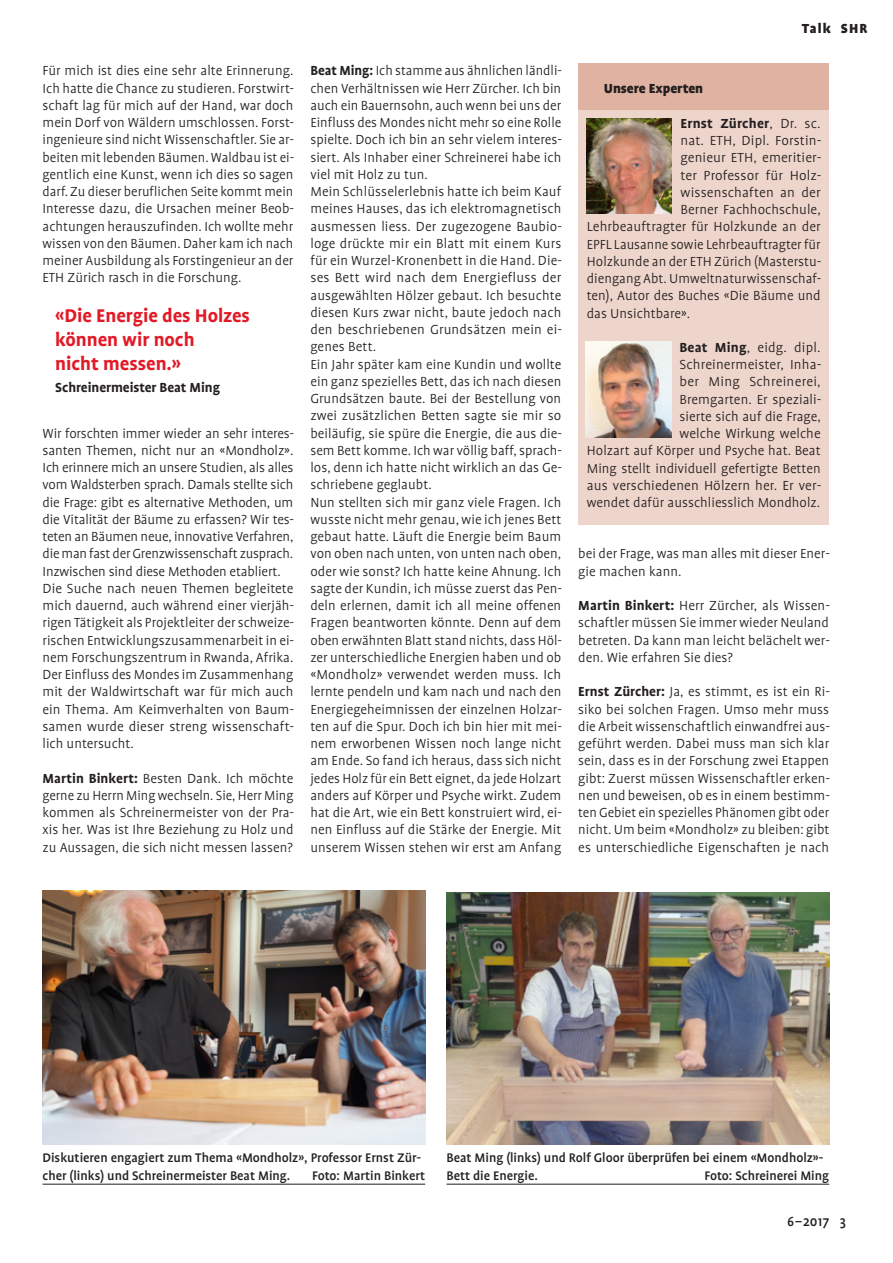
<style>
.page{position:relative;width:893px;height:1263px;background:#fff}
.page>*{position:absolute;margin:0;border:0;box-sizing:border-box;transform-origin:0 0}
.t1{font:700 21px/24px "Profile";letter-spacing:-.005em;color:#e21926}
.t2{font:300 15px/17.2px "Profile";letter-spacing:.005em;color:#231f20;text-align:justify}
.t3{font:700 15px "Profile";letter-spacing:-.005em;color:#231f20}
.t4{font:900 15px "Profile";letter-spacing:-.005em;color:#231f20}
.t5{font:700 15px "Profile";letter-spacing:.015em;color:#231f20}
.t6{font:500 15px "Profile";color:#231f20}
.t7{font:500 14.25px/17.2px "Profile";color:#231f20}
.s1{font-weight:700}
.s2{font-weight:300}
</style>
<div class="page">
<div style="left:578px;top:110px;width:251px;height:414px;background:#eed5cb"></div>
<img style="left:446px;top:892px;width:383px;height:253px">
<img style="left:587px;top:119px;width:85px;height:94px">
<img style="left:586px;top:342px;width:85px;height:95px">
<div style="left:578px;top:64px;width:251px;height:46px;background:#dfb2a1"></div>
<img style="left:43px;top:891px;width:382px;height:253px">
<hr style="left:43px;top:1184px;width:382px;height:1px;background:#231f20">
<hr style="left:446px;top:1184px;width:383px;height:1px;background:#231f20">
<p class="t2" style="left:43px;top:62px;width:253px">Für mich ist dies eine sehr alte Erinnerung.<br>Ich hatte die Chance zu studieren. Forstwirt&shy;schaft lag für mich auf der Hand, war doch mein Dorf von Wäldern umschlossen. Forst&shy;ingenieure sind nicht Wissenschaftler. Sie ar&shy;beiten mit lebenden Bäumen. Waldbau ist ei&shy;gentlich eine Kunst, wenn ich dies so sagen darf. Zu dieser beruflichen Seite kommt mein Interesse dazu, die Ursachen meiner Beob&shy;achtungen herauszufinden. Ich wollte mehr wissen von den Bäumen. Daher kam ich nach meiner Ausbildung als Forstingenieur an der ETH Zürich rasch in die Forschung.</p>
<h1 class="t1" style="left:55px;top:303px;width:196px">«Die Energie des Holzes können wir noch<br>nicht messen.»</h1>
<p class="t3" style="left:55px;top:380px;width:166px">Schreinermeister Beat Ming</p>
<p class="t2" style="left:43px;top:425px;width:253px;text-align:left">Wir forschten immer wieder an sehr interes&shy;santen Themen, nicht nur an «Mondholz».<br>Ich erinnere mich an unsere Studien, als alles vom Waldsterben sprach. Damals stellte sich die Frage: gibt es alternative Methoden, um die Vitalität der Bäume zu erfassen? Wir tes&shy;teten an Bäumen neue, innovative Verfahren, die man fast der Grenzwissenschaft zusprach.<br>Inzwischen sind diese Methoden etabliert.<br>Die Suche nach neuen Themen begleitete mich dauernd, auch während einer vierjäh&shy;rigen Tätigkeit als Projektleiter der schweize&shy;rischen Entwicklungszusammenarbeit in ei&shy;nem Forschungszentrum in Rwanda, Afrika.<br>Der Einfluss des Mondes im Zusammenhang mit der Waldwirtschaft war für mich auch ein Thema. Am Keimverhalten von Baum&shy;samen wurde dieser streng wissenschaft&shy;lich untersucht.</p>
<p class="t2" style="left:43px;top:770px;width:253px"><span class="s1">Martin Binkert:</span> Besten Dank. Ich möchte gerne zu Herrn Ming wechseln. Sie, Herr Ming kommen als Schreinermeister von der Pra&shy;xis her. Was ist Ihre Beziehung zu Holz und zu Aussagen, die sich nicht messen lassen?</p>
<p class="t2" style="left:310px;top:62px;width:253px;text-align:left"><span class="s1">Beat Ming:</span> Ich stamme aus ähnlichen ländli&shy;chen Verhältnissen wie Herr Zürcher. Ich bin auch ein Bauernsohn, auch wenn bei uns der Einfluss des Mondes nicht mehr so eine Rolle spielte. Doch ich bin an sehr vielem interes&shy;siert. Als Inhaber einer Schreinerei habe ich viel mit Holz zu tun.<br>Mein Schlüsselerlebnis hatte ich beim Kauf meines Hauses, das ich elektromagnetisch ausmessen liess. Der zugezogene Baubio&shy;loge drückte mir ein Blatt mit einem Kurs für ein Wurzel-Kronenbett in die Hand. Die&shy;ses Bett wird nach dem Energiefluss der ausgewählten Hölzer gebaut. Ich besuchte diesen Kurs zwar nicht, baute jedoch nach den beschriebenen Grundsätzen mein ei&shy;genes Bett.<br>Ein Jahr später kam eine Kundin und wollte ein ganz spezielles Bett, das ich nach diesen Grundsätzen baute. Bei der Bestellung von zwei zusätzlichen Betten sagte sie mir so beiläufig, sie spüre die Energie, die aus die&shy;sem Bett komme. Ich war völlig baff, sprach&shy;los, denn ich hatte nicht wirklich an das Ge&shy;schriebene geglaubt.<br>Nun stellten sich mir ganz viele Fragen. Ich wusste nicht mehr genau, wie ich jenes Bett gebaut hatte. Läuft die Energie beim Baum von oben nach unten, von unten nach oben, oder wie sonst? Ich hatte keine Ahnung. Ich sagte der Kundin, ich müsse zuerst das Pen&shy;deln erlernen, damit ich all meine offenen Fragen beantworten könnte. Denn auf dem oben erwähnten Blatt stand nichts, dass Höl&shy;zer unterschiedliche Energien haben und ob «Mondholz» verwendet werden muss. Ich lernte pendeln und kam nach und nach den Energiegeheimnissen der einzelnen Holzar&shy;ten auf die Spur. Doch ich bin hier mit mei&shy;nem erworbenen Wissen noch lange nicht am Ende. So fand ich heraus, dass sich nicht jedes Holz für ein Bett eignet, da jede Holzart anders auf Körper und Psyche wirkt. Zudem hat die Art, wie ein Bett konstruiert wird, ei&shy;nen Einfluss auf die Stärke der Energie. Mit unserem Wissen stehen wir erst am Anfang</p>
<p class="t4" style="left:604px;top:80px;width:101px">Unsere Experten</p>
<p class="t4" style="left:802px;top:20px;width:67px">Talk SHR</p>
<p class="t5" style="left:680px;top:115px;width:142px">Ernst Zürcher<span class="s2">, Dr. sc.</span></p>
<p class="t2" style="left:680px;top:132px;width:143px">nat. ETH, Dipl. Forstin-</p>
<p class="t2" style="left:680px;top:149px;width:143px">genieur ETH, emeritier-</p>
<p class="t2" style="left:680px;top:166px;width:143px">ter Professor für Holz-</p>
<p class="t2" style="left:680px;top:184px;width:142px">wissenschaften an der</p>
<p class="t2" style="left:680px;top:201px;width:142px">Berner Fachhochschule,</p>
<p class="t2" style="left:587px;top:218px;width:235px">Lehrbeauftragter für Holzkunde an der</p>
<p class="t2" style="left:587px;top:235px;width:235px">EPFL Lausanne sowie Lehrbeauftragter für</p>
<p class="t2" style="left:587px;top:253px;width:236px">Holzkunde an der ETH Zürich (Masterstu-</p>
<p class="t2" style="left:587px;top:270px;width:236px">diengang Abt. Umweltnaturwissenschaf-</p>
<p class="t2" style="left:587px;top:287px;width:235px">ten), Autor des Buches «Die Bäume und</p>
<p class="t2" style="left:587px;top:304px;width:105px">das Unsichtbare».</p>
<p class="t2" style="left:587px;top:339px;width:236px;text-align:right"><span class="s1">Beat Ming</span>, eidg. dipl.<br>Schreinermeister, Inha-<br>ber Ming Schreinerei,<br>Bremgarten. Er speziali-<br>sierte sich auf die Frage,<br>welche Wirkung welche<br>Holzart auf Körper und Psyche hat. Beat<br>Ming stellt individuell gefertigte Betten aus verschiedenen Hölzern her. Er ver&shy;wendet dafür ausschliesslich Mondholz.</p>
<p class="t2" style="left:578px;top:545px;width:253px">bei der Frage, was man alles mit dieser Ener&shy;gie machen kann.</p>
<p class="t2" style="left:578px;top:597px;width:253px"><span class="s1">Martin Binkert:</span> Herr Zürcher, als Wissen&shy;schaftler müssen Sie immer wieder Neuland betreten. Da kann man leicht belächelt wer&shy;den. Wie erfahren Sie dies?</p>
<p class="t2" style="left:578px;top:683px;width:253px"><span class="s1">Ernst Zürcher:</span> Ja, es stimmt, es ist ein Ri&shy;siko bei solchen Fragen. Umso mehr muss die Arbeit wissenschaftlich einwandfrei aus&shy;geführt werden. Dabei muss man sich klar sein, dass es in der Forschung zwei Etappen gibt: Zuerst müssen Wissenschaftler erken&shy;nen und beweisen, ob es in einem bestimm&shy;ten Gebiet ein spezielles Phänomen gibt oder nicht. Um beim «Mondholz» zu bleiben: gibt es unterschiedliche Eigenschaften je nach</p>
<p class="t7" style="left:43px;top:1149px;width:380px">Diskutieren engagiert zum Thema «Mondholz», Professor Ernst Zür&shy;cher (links) und Schreinermeister Beat Ming.</p>
<p class="t7" style="left:312px;top:1166px;width:115px">Foto: Martin Binkert</p>
<p class="t7" style="left:446px;top:1149px;width:377px">Beat Ming (links) und Rolf Gloor überprüfen bei einem «Mondholz»-<br>Bett die Energie.</p>
<p class="t7" style="left:704px;top:1166px;width:126px">Foto: Schreinerei Ming</p>
<p class="t6" style="left:787px;top:1213px;width:60px">6–2017 3</p>
</div>
